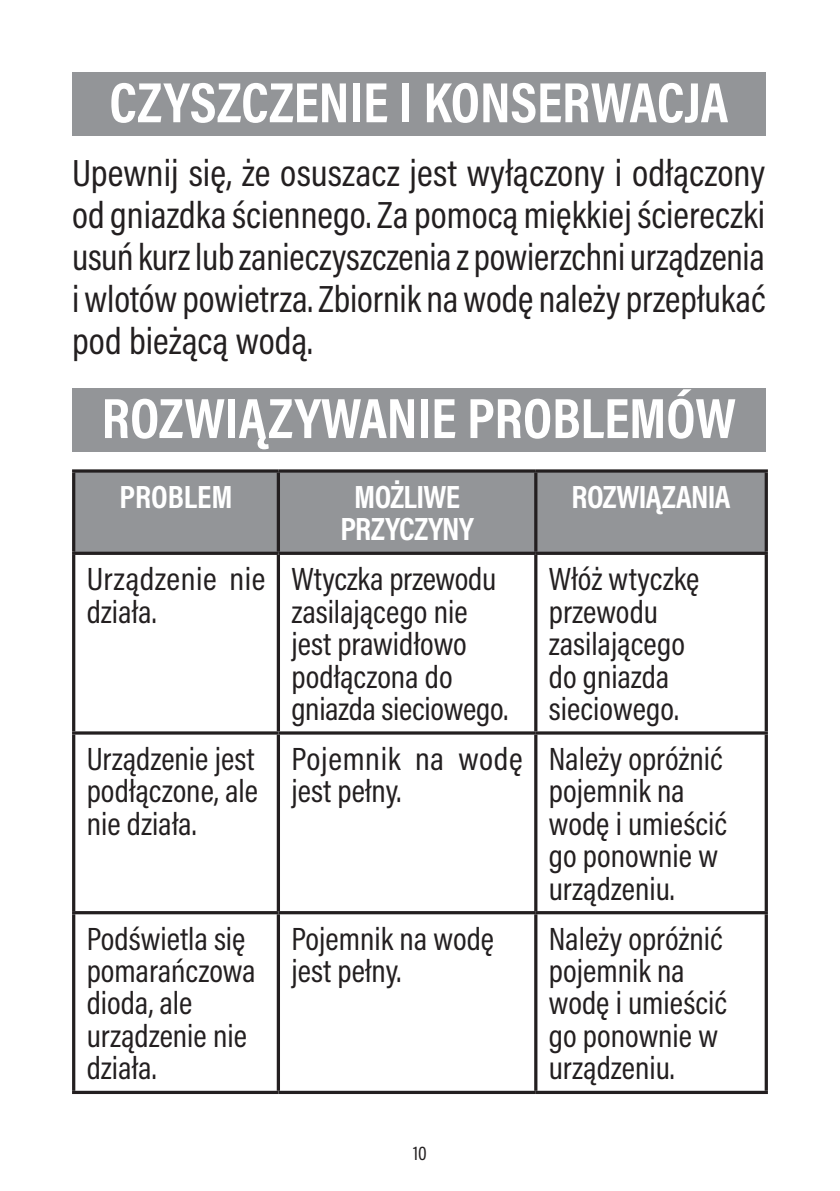
<style>
.page{position:relative;width:840px;height:1191px;background:#fff}
.page>*{position:absolute;margin:0;border:0;box-sizing:border-box;transform-origin:0 0}
.naglowek{font:700 57.2px "Acumin Pro Cond";color:#fff}
.txt02_mały{font:38.2px/42px "Acumin Pro Cond";letter-spacing:-.005em;color:#231f20;text-align:justify}
.txt02_mały-2{font:32.4px/32.4px "Acumin Pro Cond";color:#231f20}
.Należy01{font:700 32.4px/32.4px "Acumin Pro Cond";letter-spacing:-.02em;color:#fff;text-align:center}
.Należy01-2{font:700 32.4px "Acumin Pro Cond";color:#fff}
.t1{font:20px "Acumin Pro Cond";color:#231f20}
</style>
<div class="page">
<div style="left:72px;top:72px;width:693px;height:64px;background:#939598"></div>
<div style="left:72px;top:387px;width:693px;height:64px;background:#939598"></div>
<div style="left:75px;top:472px;width:689px;height:79px;background:#939598"></div>
<hr style="left:72px;top:469px;width:206px;height:3px;background:#231f20">
<hr style="left:72px;top:472px;width:3px;height:79px;background:#231f20">
<hr style="left:278px;top:469px;width:257px;height:3px;background:#231f20">
<svg style="left:276px;top:472px;width:4px;height:79px"></svg>
<hr style="left:535px;top:469px;width:232px;height:3px;background:#231f20">
<hr style="left:534px;top:472px;width:3px;height:79px;background:#231f20">
<hr style="left:764px;top:472px;width:3px;height:79px;background:#231f20">
<svg style="left:72px;top:551px;width:206px;height:4px"></svg>
<hr style="left:72px;top:555px;width:3px;height:176px;background:#231f20">
<svg style="left:278px;top:551px;width:257px;height:4px"></svg>
<svg style="left:276px;top:555px;width:4px;height:176px"></svg>
<svg style="left:535px;top:551px;width:232px;height:4px"></svg>
<hr style="left:534px;top:555px;width:3px;height:176px;background:#231f20">
<hr style="left:764px;top:555px;width:3px;height:176px;background:#231f20">
<hr style="left:72px;top:731px;width:206px;height:3px;background:#231f20">
<hr style="left:72px;top:734px;width:3px;height:177px;background:#231f20">
<hr style="left:278px;top:731px;width:257px;height:3px;background:#231f20">
<svg style="left:276px;top:734px;width:4px;height:177px"></svg>
<hr style="left:535px;top:731px;width:232px;height:3px;background:#231f20">
<hr style="left:534px;top:734px;width:3px;height:177px;background:#231f20">
<hr style="left:764px;top:734px;width:3px;height:177px;background:#231f20">
<hr style="left:72px;top:911px;width:206px;height:3px;background:#231f20">
<hr style="left:72px;top:914px;width:3px;height:176px;background:#231f20">
<hr style="left:278px;top:911px;width:257px;height:3px;background:#231f20">
<svg style="left:276px;top:914px;width:4px;height:176px"></svg>
<hr style="left:535px;top:911px;width:232px;height:3px;background:#231f20">
<hr style="left:534px;top:914px;width:3px;height:176px;background:#231f20">
<hr style="left:764px;top:914px;width:3px;height:176px;background:#231f20">
<svg style="left:72px;top:1090px;width:206px;height:4px"></svg>
<svg style="left:278px;top:1090px;width:257px;height:4px"></svg>
<svg style="left:535px;top:1090px;width:232px;height:4px"></svg>
<p class="naglowek" style="left:109px;top:65px;width:620px">CZYSZCZENIE I KONSERWACJA</p>
<p class="txt02_mały" style="left:72px;top:151px;width:694px">Upewnij się, że osuszacz jest wyłączony i odłączony od gniazdka ściennego. Za pomocą miękkiej ściereczki usuń kurz lub zanieczyszczenia z powierzchni urządzenia i wlotów powietrza. Zbiornik na wodę należy przepłukać pod bieżącą wodą.</p>
<p class="naglowek" style="left:101px;top:380px;width:635px">ROZWIĄZYWANIE PROBLEMÓW</p>
<p class="Należy01-2" style="left:119px;top:475px;width:114px">PROBLEM</p>
<p class="Należy01" style="left:340px;top:479px;width:135px">MOŻLIWE<br>PRZYCZYNY</p>
<p class="Należy01" style="left:571px;top:479px;width:160px">ROZWIĄZANIA</p>
<p class="txt02_mały-2" style="left:87px;top:562px;width:180px">Urządzenie nie działa.</p>
<p class="txt02_mały-2" style="left:291px;top:562px;width:218px">Wtyczka przewodu zasilającego nie jest prawidłowo podłączona do gniazda sieciowego.</p>
<p class="txt02_mały-2" style="left:548px;top:562px;width:152px">Włóż wtyczkę przewodu zasilającego do gniazda sieciowego.</p>
<p class="txt02_mały-2" style="left:87px;top:742px;width:173px;text-align:justify">Urządzenie jest podłączone, ale nie działa.</p>
<p class="txt02_mały-2" style="left:291px;top:742px;width:233px">Pojemnik na wodę jest pełny.</p>
<p class="txt02_mały-2" style="left:548px;top:742px;width:180px">Należy opróżnić pojemnik na wodę i umieścić go ponownie w urządzeniu.</p>
<p class="txt02_mały-2" style="left:87px;top:921px;width:170px">Podświetla się pomarańczowa dioda, ale urządzenie nie działa.</p>
<p class="txt02_mały-2" style="left:291px;top:921px;width:204px">Pojemnik na wodę jest pełny.</p>
<p class="txt02_mały-2" style="left:548px;top:921px;width:180px">Należy opróżnić pojemnik na wodę i umieścić go ponownie w urządzeniu.</p>
<p class="t1" style="left:413px;top:1140px;width:15px">10</p>
</div>
